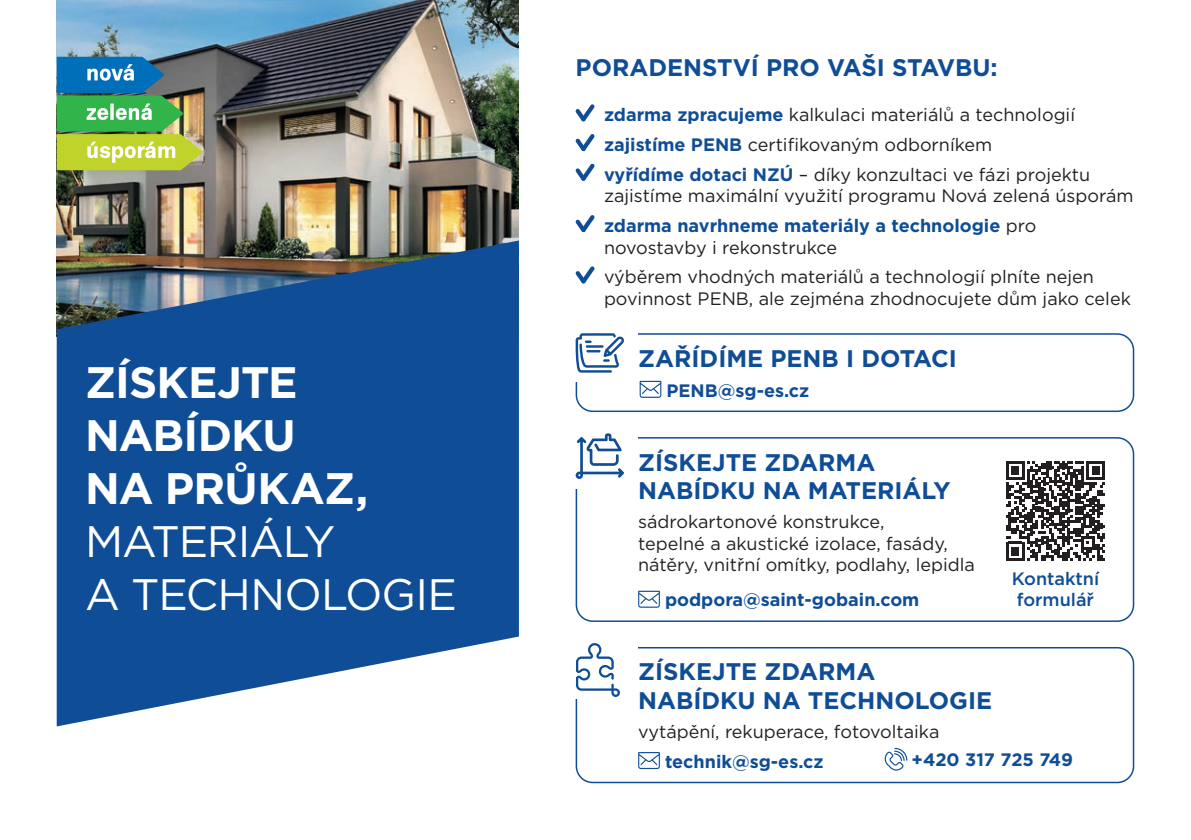
<style>
.page{position:relative;width:1191px;height:840px;background:#fff}
.page>*{position:absolute;margin:0;border:0;box-sizing:border-box;transform-origin:0 0}
.t1{font:700 44px/52.8px "Gotham";letter-spacing:-.02em;color:#fff}
.t2{font:44px/52.8px "Gotham";letter-spacing:-.025em;color:#fff}
.t3{font:700 24px/28.8px "Gotham";color:#0f4d96}
.t4{font:18px/29.6px "Gotham";color:#231f20}
.t5{font:700 18px "Gotham";color:#0f4d96}
.t6{font:500 18px/21.6px "Gotham";color:#0f4d96}
.s1{font-weight:700;color:#0f4d96}
</style>
<div class="page">
<img style="left:57px;top:0;width:462px;height:240px">
<svg style="left:57px;top:240px;width:462px;height:486px;background:#2d5f9a"></svg>
<svg style="left:57px;top:57px;width:145px;height:113px;background:#72a76f"></svg>
<div style="left:575px;top:333px;width:559px;height:79px;border:2px solid #0f4d96;border-radius:16px"></div>
<svg style="left:639px;top:380px;width:22px;height:17px"></svg>
<div style="left:559px;top:324px;width:79px;height:58px;background:#fff"></div>
<svg style="left:575px;top:333px;width:49px;height:39px"></svg>
<div style="left:575px;top:437px;width:559px;height:184px;border:2px solid #0f4d96;border-radius:16px"></div>
<svg style="left:638px;top:590px;width:22px;height:17px"></svg>
<div style="left:559px;top:428px;width:79px;height:60px;background:#fff"></div>
<svg style="left:575px;top:433px;width:49px;height:45px"></svg>
<div style="left:575px;top:646px;width:559px;height:136px;border:2px solid #0f4d96;border-radius:16px"></div>
<svg style="left:638px;top:752px;width:22px;height:16px"></svg>
<div style="left:559px;top:638px;width:79px;height:60px;background:#fff"></div>
<svg style="left:884px;top:747px;width:23px;height:23px"></svg>
<svg style="left:576px;top:643px;width:44px;height:53px"></svg>
<svg style="left:1006px;top:461px;width:99px;height:99px"></svg>
<svg style="left:575px;top:104px;width:20px;height:18px"></svg>
<svg style="left:575px;top:134px;width:20px;height:17px"></svg>
<svg style="left:575px;top:163px;width:20px;height:18px"></svg>
<svg style="left:575px;top:215px;width:20px;height:17px"></svg>
<svg style="left:575px;top:266px;width:20px;height:17px"></svg>
<h1 class="t1" style="left:85px;top:356px;width:285px">ZÍSKEJTE<br>NABÍDKU<br>NA PRŮKAZ,</h1>
<h1 class="t2" style="left:85px;top:514px;width:373px">MATERIÁLY<br>A TECHNOLOGIE</h1>
<h2 class="t3" style="left:575px;top:53px;width:423px">PORADENSTVÍ PRO VAŠI STAVBU:</h2>
<p class="t4" style="left:604px;top:100px;width:488px"><span class="s1">zdarma zpracujeme</span> kalkulaci materiálů a technologií <span class="s1">zajistíme PENB</span> certifikovaným odborníkem<br><span class="s1">vyřídíme dotaci NZÚ</span> – díky konzultaci ve fázi projektu</p>
<p class="t4" style="left:604px;top:181px;width:531px">zajistíme maximální využití programu Nová zelená úsporám <span class="s1">zdarma navrhneme materiály a technologie</span> pro</p>
<p class="t4" style="left:604px;top:232px;width:491px">novostavby i rekonstrukce<br>výběrem vhodných materiálů a technologií plníte nejen</p>
<p class="t4" style="left:604px;top:283px;width:528px">povinnost PENB, ale zejména zhodnocujete dům jako celek</p>
<h2 class="t3" style="left:638px;top:343px;width:320px">ZAŘÍDÍME PENB I DOTACI</h2>
<p class="t5" style="left:666px;top:378px;width:144px">PENB@sg-es.cz</p>
<h2 class="t3" style="left:638px;top:447px;width:314px">ZÍSKEJTE ZDARMA<br>NABÍDKU NA MATERIÁLY</h2>
<p class="t4" style="left:638px;top:510px;width:338px;line-height:21.6px">sádrokartonové konstrukce,<br>tepelné a akustické izolace, fasády, nátěry, vnitřní omítky, podlahy, lepidla</p>
<p class="t5" style="left:665px;top:587px;width:256px">podpora@saint-gobain.com</p>
<h2 class="t3" style="left:638px;top:657px;width:355px">ZÍSKEJTE ZDARMA<br>NABÍDKU NA TECHNOLOGIE</h2>
<p class="t4" style="left:638px;top:715px;width:303px">vytápění, rekuperace, fotovoltaika</p>
<p class="t6" style="left:1011px;top:567px;width:89px">Kontaktní formulář</p>
<p class="t5" style="left:665px;top:749px;width:160px">technik@sg-es.cz</p>
<p class="t5" style="left:911px;top:747px;width:163px">+420 317 725 749</p>
</div>
